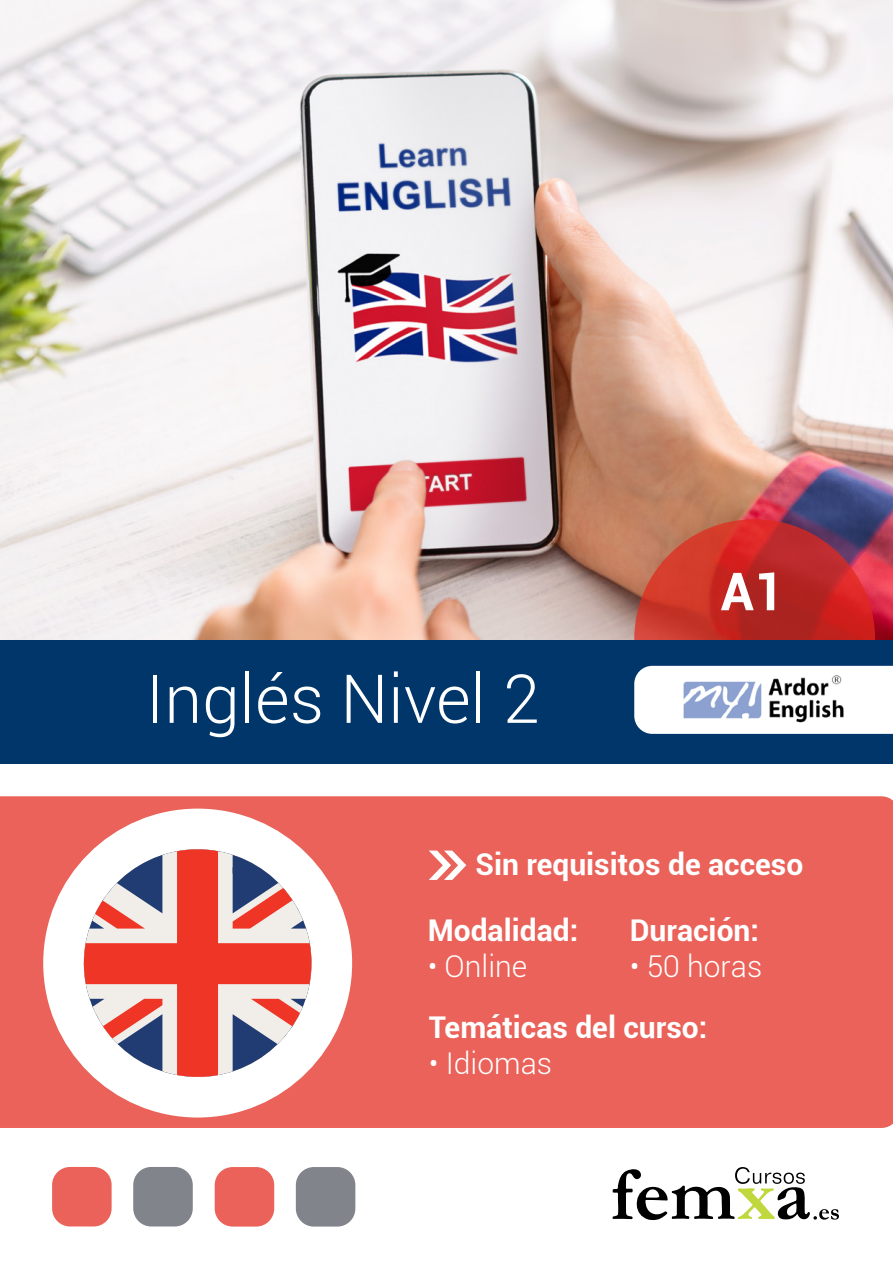
<style>
.page{position:relative;width:893px;height:1263px;background:#fff}
.page>*{position:absolute;margin:0;border:0;box-sizing:border-box;transform-origin:0 0}
.t1{font:300 67.5px "Roboto";color:#fff}
.t2{font:700 52.5px "Roboto";color:#fff}
.t3{font:700 30px "Roboto";color:#fff}
.t4{font:300 30px "Roboto";color:#fff}
</style>
<div class="page">
<img style="left:0;top:0;width:893px;height:640px">
<div style="left:0;top:796px;width:893px;height:332px;background:#ea6259"></div>
<div style="left:43px;top:809px;width:309px;height:308px;background:#fff;border-radius:50%"></div>
<svg style="left:429px;top:850px;width:37px;height:30px"></svg>
<div style="left:52px;top:1167px;width:60px;height:59px;background:#ea6259;border-radius:18px"></div>
<div style="left:215px;top:1167px;width:59px;height:59px;background:#ea6259;border-radius:18px"></div>
<div style="left:133px;top:1167px;width:60px;height:59px;background:#81848a;border-radius:18px"></div>
<div style="left:296px;top:1167px;width:59px;height:59px;background:#81848a;border-radius:18px"></div>
<svg style="left:72px;top:837px;width:251px;height:252px"></svg>
<svg style="left:82px;top:847px;width:231px;height:232px"></svg>
<svg style="left:83px;top:849px;width:229px;height:228px"></svg>
<svg style="left:634px;top:519px;width:241px;height:239px;background:#c42b25"></svg>
<div style="left:0;top:640px;width:893px;height:124px;background:#003669"></div>
<div style="left:634px;top:666px;width:259px;height:68px;background:#fff"></div>
<svg style="left:613px;top:1167px;width:226px;height:53px"></svg>
<img style="left:678px;top:673px;width:169px;height:51px">
<p class="t1" style="left:146px;top:652px;width:395px">Inglés Nivel 2</p>
<p class="t2" style="left:720px;top:554px;width:65px">A1</p>
<p class="t3" style="left:475px;top:843px;width:329px">Sin requisitos de acceso</p>
<p class="t3" style="left:428px;top:909px;width:152px">Modalidad:</p>
<p class="t4" style="left:428px;top:945px;width:101px">• Online</p>
<p class="t3" style="left:630px;top:909px;width:131px">Duración:</p>
<p class="t4" style="left:630px;top:945px;width:134px">• 50 horas</p>
<p class="t3" style="left:429px;top:1006px;width:280px">Temáticas del curso:</p>
<p class="t4" style="left:429px;top:1042px;width:125px">• Idiomas</p>
</div>
